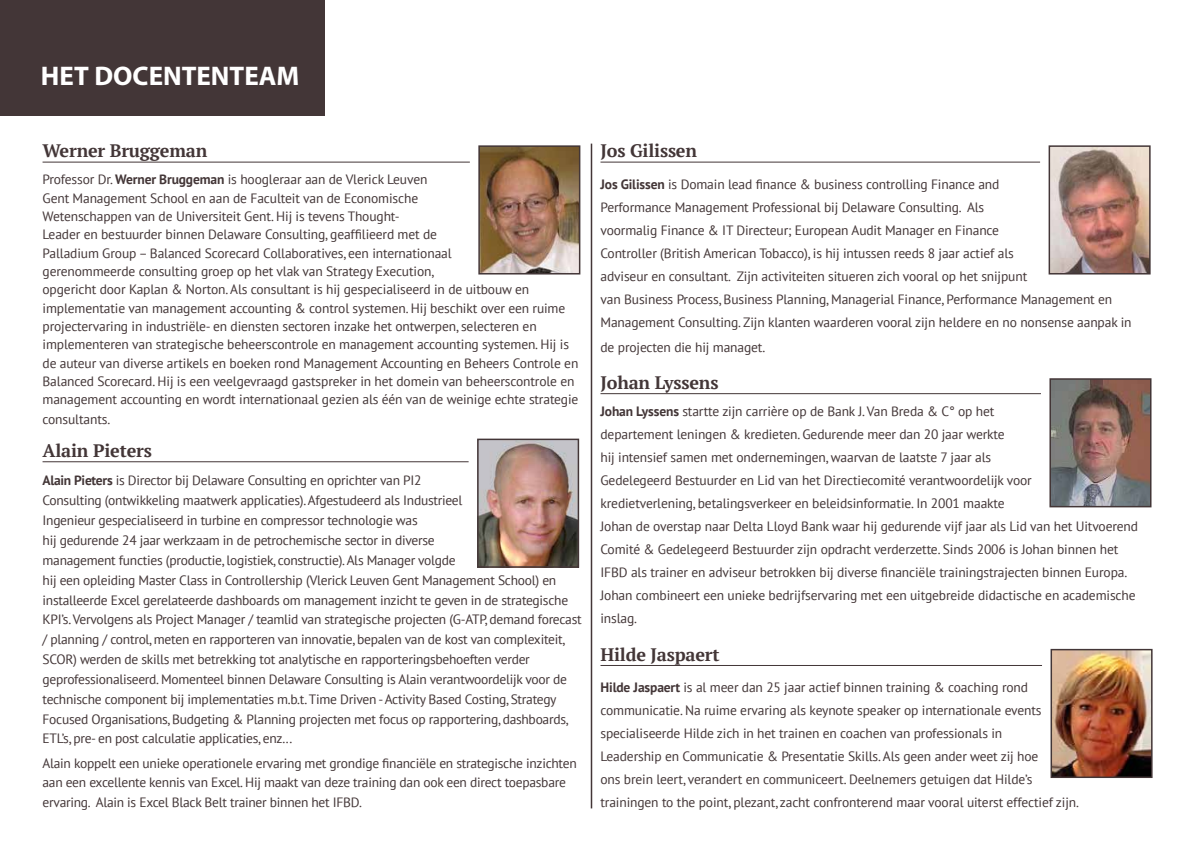
<style>
.page{position:relative;width:1183px;height:851px;background:#fff}
.page>*{position:absolute;margin:0;border:0;box-sizing:border-box;transform-origin:0 0}
.t1{font:700 27px "Myriad Pro";color:#fff}
.t2{font:700 18px "PT Serif";letter-spacing:-.01em;color:#433637}
.t3{font:13.5px/23px "PT Sans";letter-spacing:-.01em;color:#433637}
.s1{font-weight:700}
</style>
<div class="page">
<div style="left:0;top:0;width:324px;height:115px;background:#433637"></div>
<hr style="left:590px;top:144px;width:2px;height:664px;background:#433637">
<hr style="left:43px;top:162px;width:426px;height:1px;background:#433637">
<hr style="left:43px;top:461px;width:425px;height:1px;background:#433637">
<hr style="left:600px;top:162px;width:439px;height:1px;background:#433637">
<hr style="left:600px;top:393px;width:440px;height:1px;background:#433637">
<hr style="left:600px;top:665px;width:441px;height:1px;background:#433637">
<img style="left:481px;top:148px;width:96px;height:123px">
<div style="left:478px;top:145px;width:102px;height:129px;border:2px solid #433637"></div>
<img style="left:1051px;top:148px;width:96px;height:123px">
<div style="left:1048px;top:145px;width:102px;height:129px;border:2px solid #433637"></div>
<img style="left:1052px;top:381px;width:96px;height:123px">
<div style="left:1049px;top:378px;width:102px;height:129px;border:2px solid #433637"></div>
<img style="left:480px;top:441px;width:96px;height:123px">
<div style="left:477px;top:438px;width:102px;height:129px;border:2px solid #433637"></div>
<img style="left:1053px;top:651px;width:96px;height:123px">
<div style="left:1050px;top:648px;width:102px;height:129px;border:2px solid #433637"></div>
<h1 class="t1" style="left:41px;top:59px;width:260px">HET DOCENTENTEAM</h1>
<h2 class="t2" style="left:43px;top:139px;width:166px">Werner Bruggeman</h2>
<p class="t3" style="left:43px;top:170px;width:537px;line-height:18.3px">Professor Dr. <span class="s1">Werner Bruggeman</span> is hoogleraar aan de Vlerick Leuven<br>Gent Management School en aan de Faculteit van de Economische<br>Wetenschappen van de Universiteit Gent. Hij is tevens Thought-<br>Leader en bestuurder binnen Delaware Consulting, geaffilieerd met de<br>Palladium Group – Balanced Scorecard Collaboratives, een internationaal<br>gerenommeerde consulting groep op het vlak van Strategy Execution,<br>opgericht door Kaplan &amp; Norton. Als consultant is hij gespecialiseerd in de uitbouw en implementatie van management accounting &amp; control systemen. Hij beschikt over een ruime projectervaring in industriële- en diensten sectoren inzake het ontwerpen, selecteren en implementeren van strategische beheerscontrole en management accounting systemen. Hij is de auteur van diverse artikels en boeken rond Management Accounting en Beheers Controle en Balanced Scorecard. Hij is een veelgevraagd gastspreker in het domein van beheerscontrole en management accounting en wordt internationaal gezien als één van de weinige echte strategie</p>
<p class="t3" style="left:43px;top:407px;width:69px">consultants.</p>
<h2 class="t2" style="left:43px;top:439px;width:111px">Alain Pieters</h2>
<p class="t3" style="left:43px;top:470px;width:540px;line-height:19.8px"><span class="s1">Alain Pieters</span> is Director bij Delaware Consulting en oprichter van PI2<br>Consulting (ontwikkeling maatwerk applicaties). Afgestudeerd als Industrieel<br>Ingenieur gespecialiseerd in turbine en compressor technologie was<br>hij gedurende 24 jaar werkzaam in de petrochemische sector in diverse<br>management functies (productie, logistiek, constructie). Als Manager volgde<br>hij een opleiding Master Class in Controllership (Vlerick Leuven Gent Management School) en installeerde Excel gerelateerde dashboards om management inzicht te geven in de strategische KPI’s. Vervolgens als Project Manager / teamlid van strategische projecten (G-ATP, demand forecast / planning / control, meten en rapporteren van innovatie, bepalen van de kost van complexiteit, SCOR) werden de skills met betrekking tot analytische en rapporteringsbehoeften verder geprofessionaliseerd. Momenteel binnen Delaware Consulting is Alain verantwoordelijk voor de technische component bij implementaties m.b.t. Time Driven - Activity Based Costing, Strategy Focused Organisations, Budgeting &amp; Planning projecten met focus op rapportering, dashboards, ETL’s, pre- en post calculatie applicaties, enz...</p>
<p class="t3" style="left:43px;top:752px;width:535px;line-height:19.8px">Alain koppelt een unieke operationele ervaring met grondige financiële en strategische inzichten aan een excellente kennis van Excel. Hij maakt van deze training dan ook een direct toepasbare ervaring. Alain is Excel Black Belt trainer binnen het IFBD.</p>
<h2 class="t2" style="left:600px;top:139px;width:98px">Jos Gilissen</h2>
<p class="t3" style="left:600px;top:172px;width:532px"><span class="s1">Jos Gilissen</span> is Domain lead finance &amp; business controlling Finance and<br>Performance Management Professional bij Delaware Consulting. Als<br>voormalig Finance &amp; IT Directeur; European Audit Manager en Finance<br>Controller (British American Tobacco), is hij intussen reeds 8 jaar actief als<br>adviseur en consultant. Zijn activiteiten situeren zich vooral op het snijpunt<br>van Business Process, Business Planning, Managerial Finance, Performance Management en Management Consulting. Zijn klanten waarderen vooral zijn heldere en no nonsense aanpak in</p>
<p class="t3" style="left:600px;top:335px;width:166px">de projecten die hij managet.</p>
<h2 class="t2" style="left:600px;top:371px;width:119px">Johan Lyssens</h2>
<p class="t3" style="left:600px;top:399px;width:539px"><span class="s1">Johan Lyssens</span> startte zijn carrière op de Bank J. Van Breda &amp; C° op het<br>departement leningen &amp; kredieten. Gedurende meer dan 20 jaar werkte<br>hij intensief samen met ondernemingen, waarvan de laatste 7 jaar als<br>Gedelegeerd Bestuurder en Lid van het Directiecomité verantwoordelijk voor<br>kredietverlening, betalingsverkeer en beleidsinformatie. In 2001 maakte<br>Johan de overstap naar Delta Lloyd Bank waar hij gedurende vijf jaar als Lid van het Uitvoerend Comité &amp; Gedelegeerd Bestuurder zijn opdracht verderzette. Sinds 2006 is Johan binnen het IFBD als trainer en adviseur betrokken bij diverse financiële trainingstrajecten binnen Europa.<br>Johan combineert een unieke bedrijfservaring met een uitgebreide didactische en academische inslag.</p>
<h2 class="t2" style="left:600px;top:642px;width:121px">Hilde Jaspaert</h2>
<p class="t3" style="left:600px;top:675px;width:480px"><span class="s1">Hilde Jaspaert</span> is al meer dan 25 jaar actief binnen training &amp; coaching rond communicatie. Na ruime ervaring als keynote speaker op internationale events specialiseerde Hilde zich in het trainen en coachen van professionals in<br>Leadership en Communicatie &amp; Presentatie Skills. Als geen ander weet zij hoe<br>ons brein leert, verandert en communiceert. Deelnemers getuigen dat Hilde’s trainingen to the point, plezant, zacht confronterend maar vooral uiterst effectief zijn.</p>
</div>
